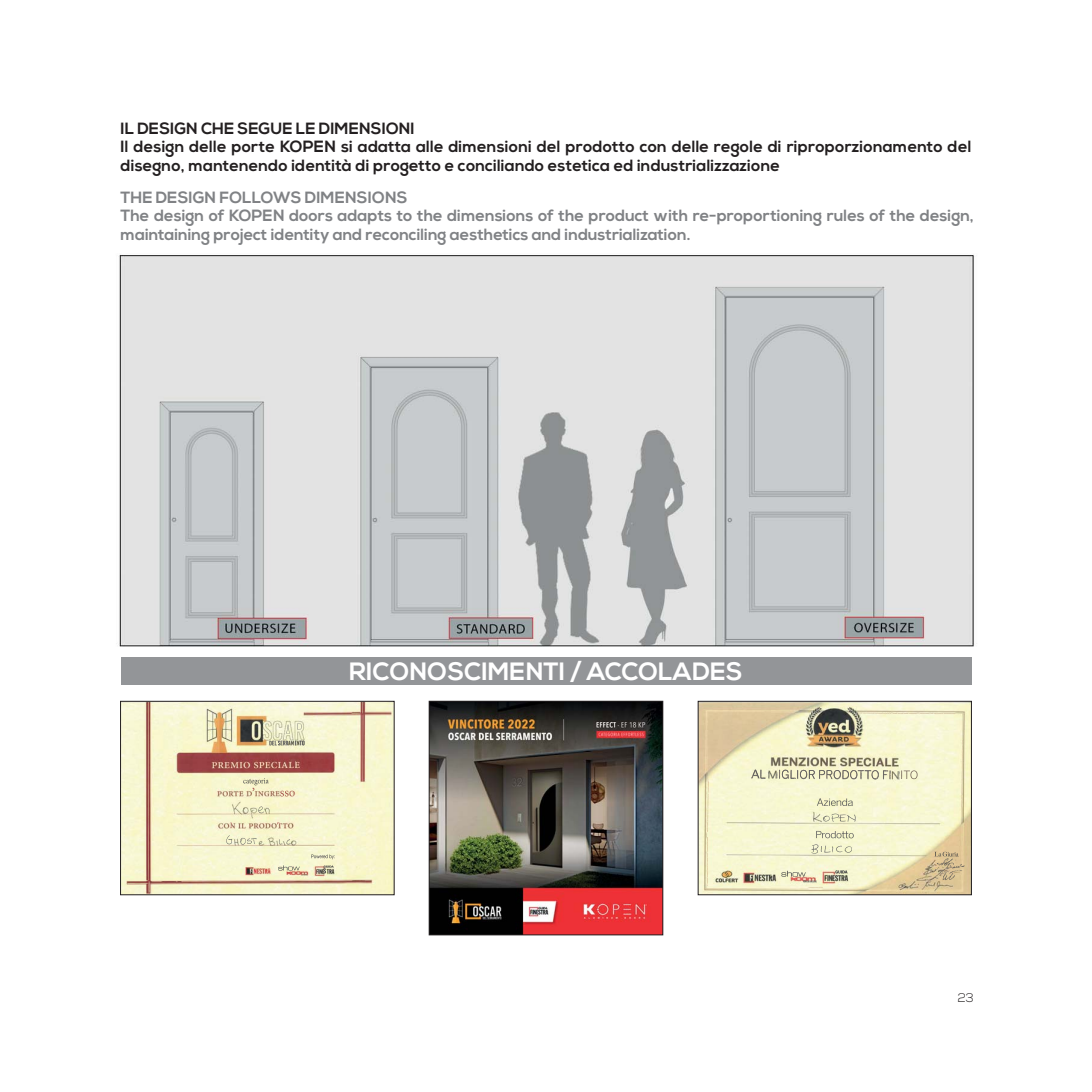
<style>
.page{position:relative;width:1092px;height:1092px;background:#fff}
.page>*{position:absolute;margin:0;border:0;box-sizing:border-box;transform-origin:0 0}
.t1{font:700 25px "Nexa";color:#fff}
.t2{font:700 16.25px/18.8px "Nexa";letter-spacing:.01em;color:#231f20}
.t3{font:700 16.25px/18.8px "Nexa";color:#808285}
.t4{font:300 12.5px "Nexa";color:#231f20}
</style>
<div class="page">
<div style="left:120px;top:657px;width:851px;height:27px;background:#939598"></div>
<img style="left:119px;top:255px;width:858px;height:392px">
<img style="left:122px;top:703px;width:270px;height:190px">
<svg style="left:286px;top:724px;width:4px;height:9px"></svg>
<svg style="left:286px;top:870px;width:6px;height:3px"></svg>
<img style="left:255px;top:790px;width:39px;height:6px">
<svg style="left:277px;top:790px;width:11px;height:6px"></svg>
<img style="left:270px;top:740px;width:25px;height:5px">
<svg style="left:279px;top:839px;width:12px;height:5px"></svg>
<img style="left:278px;top:865px;width:21px;height:5px">
<img style="left:227px;top:835px;width:29px;height:9px">
<svg style="left:224px;top:822px;width:12px;height:5px"></svg>
<img style="left:148px;top:703px;width:34px;height:177px">
<img style="left:127px;top:880px;width:20px;height:3px">
<img style="left:243px;top:778px;width:26px;height:7px">
<svg style="left:288px;top:761px;width:7px;height:6px"></svg>
<svg style="left:266px;top:867px;width:4px;height:5px"></svg>
<svg style="left:252px;top:787px;width:3px;height:4px"></svg>
<svg style="left:258px;top:806px;width:6px;height:7px"></svg>
<img style="left:311px;top:854px;width:24px;height:5px">
<svg style="left:323px;top:865px;width:11px;height:8px"></svg>
<svg style="left:297px;top:723px;width:4px;height:7px"></svg>
<svg style="left:298px;top:740px;width:6px;height:5px"></svg>
<img style="left:337px;top:703px;width:28px;height:12px">
<img style="left:338px;top:878px;width:33px;height:2px">
<div style="left:120px;top:701px;width:274px;height:194px;border:1px solid #231f20"></div>
<img style="left:699px;top:703px;width:270px;height:190px">
<img style="left:925px;top:858px;width:39px;height:27px">
<img style="left:934px;top:851px;width:24px;height:5px">
<img style="left:857px;top:710px;width:98px;height:4px">
<img style="left:811px;top:798px;width:44px;height:55px">
<svg style="left:803px;top:880px;width:19px;height:9px"></svg>
<img style="left:890px;top:769px;width:27px;height:10px">
<img style="left:760px;top:769px;width:130px;height:10px">
<img style="left:781px;top:870px;width:24px;height:6px">
<img style="left:704px;top:775px;width:4px;height:114px">
<svg style="left:727px;top:869px;width:6px;height:7px"></svg>
<svg style="left:808px;top:738px;width:8px;height:7px"></svg>
<svg style="left:791px;top:875px;width:6px;height:5px"></svg>
<svg style="left:752px;top:769px;width:7px;height:9px"></svg>
<svg style="left:768px;top:771px;width:9px;height:7px"></svg>
<svg style="left:835px;top:870px;width:12px;height:3px"></svg>
<svg style="left:826px;top:735px;width:34px;height:4px"></svg>
<svg style="left:893px;top:770px;width:6px;height:9px"></svg>
<img style="left:961px;top:740px;width:3px;height:76px">
<div style="left:697px;top:701px;width:274px;height:194px;border:1px solid #231f20"></div>
<img style="left:431px;top:703px;width:230px;height:230px">
<div style="left:429px;top:701px;width:234px;height:234px;border:1px solid #231f20"></div>
<p class="t2" style="left:120px;top:121px;width:852px">IL DESIGN CHE SEGUE LE DIMENSIONI<br>Il design delle porte KOPEN si adatta alle dimensioni del prodotto con delle regole di riproporzionamento del disegno, mantenendo identità di progetto e conciliando estetica ed industrializzazione</p>
<p class="t3" style="left:120px;top:190px;width:854px">THE DESIGN FOLLOWS DIMENSIONS<br>The design of KOPEN doors adapts to the dimensions of the product with re-proportioning rules of the design, maintaining project identity and reconciling aesthetics and industrialization.</p>
<h1 class="t1" style="left:349px;top:662px;width:395px">RICONOSCIMENTI / ACCOLADES</h1>
<p class="t4" style="left:957px;top:993px;width:18px">23</p>
</div>
